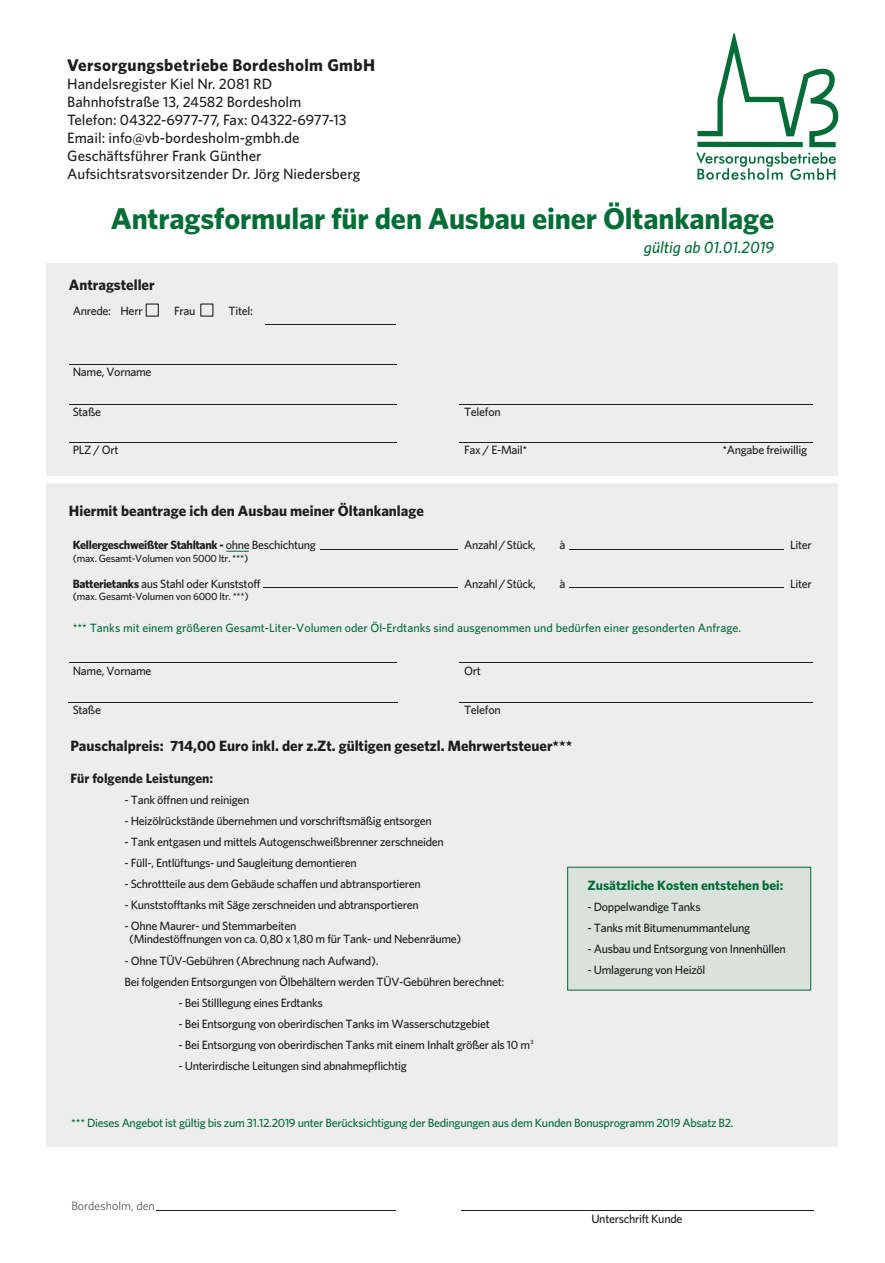
<style>
.page{position:relative;width:885px;height:1263px;background:#fff}
.page>*{position:absolute;margin:0;border:0;box-sizing:border-box;transform-origin:0 0}
.t1{font:700 30px "Whitney";letter-spacing:-.005em;color:#046c36}
.t2{font:700 16.95px "Whitney";letter-spacing:.02em;color:#1d1d1b}
.t3{font:italic 500 16.5px "Whitney";letter-spacing:-.005em;color:#046c36}
.t4{font:500 15px/18px "Whitney";color:#1d1d1b}
.t5{font:700 15px "Whitney";color:#1d1d1b}
.t6{font:700 13.5px "Whitney";color:#046c36}
.t7{font:700 13.5px "Whitney";color:#1d1d1b}
.t8{font:500 12px/13.5px "Whitney";letter-spacing:-.025em;color:#1d1d1b}
.t9{font:500 12px "Whitney";letter-spacing:-.025em;color:#046c36}
.t10{font:500 12px "Whitney";color:#046c36}
.t11{font:700 12px "Whitney";letter-spacing:-.025em;color:#1d1d1b}
.t12{font:300 12px "Whitney";letter-spacing:.005em;color:#1d1d1b}
.t13{font:500 10.5px "Whitney";letter-spacing:-.025em;color:#1d1d1b}
.t14{font:500 6px "Whitney";color:#1d1d1b}
.s1{font-weight:500}
.s2{font-weight:700}
</style>
<div class="page">
<div style="left:47px;top:483px;width:791px;height:663px;background:#ededed"></div>
<div style="left:47px;top:263px;width:791px;height:213px;background:#ededed"></div>
<div style="left:146px;top:303px;width:13px;height:14px;border:1px solid #1d1d1b"></div>
<div style="left:200px;top:303px;width:13px;height:14px;border:1px solid #1d1d1b"></div>
<hr style="left:265px;top:324px;width:131px;height:1px;background:#1d1d1b">
<hr style="left:69px;top:364px;width:327px;height:1px;background:#1d1d1b">
<hr style="left:69px;top:404px;width:327px;height:1px;background:#1d1d1b">
<hr style="left:69px;top:442px;width:327px;height:1px;background:#1d1d1b">
<hr style="left:157px;top:1210px;width:238px;height:1px;background:#1d1d1b">
<hr style="left:461px;top:1210px;width:352px;height:1px;background:#1d1d1b">
<hr style="left:69px;top:662px;width:327px;height:1px;background:#1d1d1b">
<hr style="left:459px;top:662px;width:353px;height:1px;background:#1d1d1b">
<hr style="left:459px;top:702px;width:353px;height:1px;background:#1d1d1b">
<hr style="left:69px;top:702px;width:329px;height:1px;background:#1d1d1b">
<hr style="left:320px;top:549px;width:138px;height:1px;background:#1d1d1b">
<hr style="left:263px;top:587px;width:195px;height:1px;background:#1d1d1b">
<hr style="left:569px;top:549px;width:214px;height:1px;background:#1d1d1b">
<hr style="left:569px;top:587px;width:214px;height:1px;background:#1d1d1b">
<hr style="left:459px;top:404px;width:353px;height:1px;background:#1d1d1b">
<hr style="left:459px;top:442px;width:353px;height:1px;background:#1d1d1b">
<svg style="left:696px;top:33px;width:142px;height:147px"></svg>
<div style="left:567px;top:866px;width:244px;height:125px;background:#dae2de"></div>
<div style="left:567px;top:867px;width:244px;height:123px;border:1px solid #046c36"></div>
<svg style="left:226px;top:551px;width:23px;height:1px"></svg>
<h2 class="t2" style="left:67px;top:55px;width:309px">Versorgungsbetriebe Bordesholm GmbH</h2>
<p class="t4" style="left:67px;top:74px;width:294px">Handelsregister Kiel Nr. 2081 RD Bahnhofstraße 13, 24582 Bordesholm<br>Telefon: 04322-6977-77, Fax: 04322-6977-13<br>Email: info@vb-bordesholm-gmbh.de Geschäftsführer Frank Günther Aufsichtsratsvorsitzender Dr. Jörg Niedersberg</p>
<h1 class="t1" style="left:111px;top:200px;width:665px">Antragsformular für den Ausbau einer Öltankanlage</h1>
<h3 class="t3" style="left:643px;top:237px;width:132px">gültig ab 01.01.2019</h3>
<p class="t5" style="left:69px;top:275px;width:87px">Antragsteller</p>
<p class="t8" style="left:73px;top:304px;width:71px">Anrede: Herr</p>
<p class="t8" style="left:174px;top:304px;width:23px">Frau</p>
<p class="t8" style="left:228px;top:304px;width:26px">Titel:</p>
<p class="t8" style="left:73px;top:365px;width:80px">Name, Vorname</p>
<p class="t8" style="left:73px;top:405px;width:30px">Staße</p>
<p class="t8" style="left:73px;top:443px;width:47px">PLZ / Ort</p>
<p class="t5" style="left:69px;top:502px;width:356px">Hiermit beantrage ich den Ausbau meiner Öltankanlage</p>
<p class="t11" style="left:73px;top:538px;width:245px">Kellergeschweißter Stahltank - <span class="s1">ohne Beschichtung</span></p>
<p class="t13" style="left:73px;top:552px;width:177px">(max. Gesamt-Volumen von 5000 ltr. ***)</p>
<p class="t8" style="left:73px;top:576px;width:189px"><span class="s2">Batterietanks</span> aus Stahl oder Kunststoff</p>
<p class="t13" style="left:73px;top:590px;width:177px">(max. Gesamt-Volumen von 6000 ltr. ***)</p>
<p class="t8" style="left:464px;top:405px;width:38px">Telefon</p>
<p class="t8" style="left:464px;top:443px;width:65px">Fax / E-Mail*</p>
<p class="t8" style="left:722px;top:443px;width:86px">*Angabe freiwillig</p>
<p class="t8" style="left:464px;top:538px;width:73px">Anzahl/Stück,</p>
<p class="t8" style="left:790px;top:538px;width:23px">Liter</p>
<p class="t8" style="left:464px;top:576px;width:73px">Anzahl/Stück,</p>
<p class="t8" style="left:790px;top:576px;width:23px">Liter</p>
<p class="t8" style="left:559px;top:538px;width:7px">à</p>
<p class="t8" style="left:559px;top:576px;width:7px">à</p>
<p class="t10" style="left:73px;top:620px;width:670px">*** Tanks mit einem größeren Gesamt-Liter-Volumen oder Öl-Erdtanks sind ausgenommen und bedürfen einer gesonderten Anfrage.</p>
<p class="t8" style="left:73px;top:663px;width:80px">Name, Vorname</p>
<p class="t8" style="left:73px;top:703px;width:30px">Staße</p>
<p class="t8" style="left:464px;top:663px;width:18px">Ort</p>
<p class="t8" style="left:464px;top:703px;width:38px">Telefon</p>
<p class="t5" style="left:70px;top:736px;width:503px">Pauschalpreis: 714,00 Euro inkl. der z.Zt. gültigen gesetzl. Mehrwertsteuer***</p>
<p class="t7" style="left:70px;top:770px;width:144px">Für folgende Leistungen:</p>
<p class="t8" style="left:124px;top:793px;width:126px">- Tank öffnen und reinigen</p>
<p class="t8" style="left:124px;top:814px;width:309px">- Heizölrückstände übernehmen und vorschriftsmäßig entsorgen</p>
<p class="t8" style="left:124px;top:835px;width:321px">- Tank entgasen und mittels Autogenschweißbrenner zerschneiden</p>
<p class="t8" style="left:124px;top:856px;width:234px">- Füll-, Entlüftungs- und Saugleitung demontieren</p>
<p class="t8" style="left:124px;top:877px;width:298px">- Schrottteile aus dem Gebäude schaffen und abtransportieren</p>
<p class="t8" style="left:124px;top:898px;width:296px">- Kunststofftanks mit Säge zerschneiden und abtransportieren</p>
<p class="t8" style="left:129px;top:919px;width:334px;text-indent:-5px">- Ohne Maurer- und Stemmarbeiten<br>(Mindestöffnungen von ca. 0,80 x 1,80 m für Tank- und Nebenräume)</p>
<p class="t8" style="left:124px;top:949px;width:381px;line-height:21px">- Ohne TÜV-Gebühren (Abrechnung nach Aufwand).<br>Bei folgenden Entsorgungen von Ölbehältern werden TÜV-Gebühren berechnet:</p>
<p class="t8" style="left:178px;top:995px;width:146px">- Bei Stilllegung eines Erdtanks</p>
<p class="t8" style="left:178px;top:1016px;width:313px">- Bei Entsorgung von oberirdischen Tanks im Wasserschutzgebiet</p>
<p class="t8" style="left:178px;top:1037px;width:353px">- Bei Entsorgung von oberirdischen Tanks mit einem Inhalt größer als 10 m</p>
<p class="t8" style="left:178px;top:1058px;width:230px">- Unterirdische Leitungen sind abnahmepflichtig</p>
<p class="t14" style="left:530px;top:1038px;width:5px">3</p>
<p class="t6" style="left:587px;top:877px;width:197px">Zusätzliche Kosten entstehen bei:</p>
<p class="t8" style="left:587px;top:900px;width:115px">- Doppelwandige Tanks</p>
<p class="t8" style="left:587px;top:921px;width:164px">- Tanks mit Bitumenummantelung</p>
<p class="t8" style="left:587px;top:942px;width:200px">- Ausbau und Entsorgung von Innenhüllen</p>
<p class="t8" style="left:587px;top:963px;width:119px">- Umlagerung von Heizöl</p>
<p class="t9" style="left:71px;top:1116px;width:663px">*** Dieses Angebot ist gültig bis zum 31.12.2019 unter Berücksichtigung der Bedingungen aus dem Kunden Bonusprogramm 2019 Absatz B2.</p>
<p class="t12" style="left:71px;top:1199px;width:85px">Bordesholm, den</p>
<p class="t8" style="left:591px;top:1211px;width:93px">Unterschrift Kunde</p>
</div>
